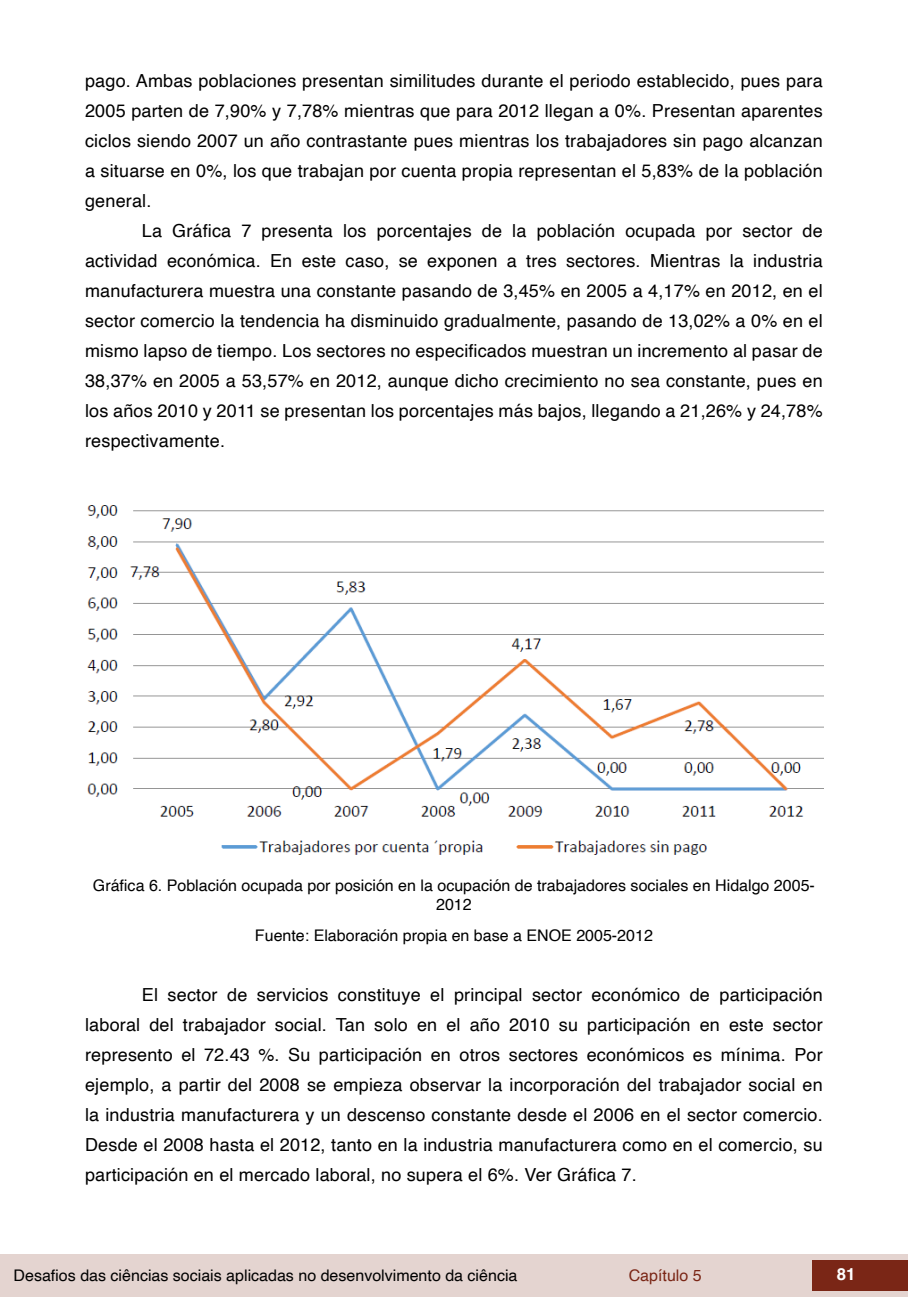
<style>
.page{position:relative;width:908px;height:1304px;background:#fff}
.page>*{position:absolute;margin:0;border:0;box-sizing:border-box;transform-origin:0 0}
.t1{font:18px/30px "Helvetica";letter-spacing:.01em;color:#000;text-align:justify}
.t2{font:700 16.8px "Helvetica";color:#fff}
.t3{font:16px/19.2px "Helvetica";color:#000;text-align:center}
.t4{font:16px "Helvetica";color:#7a2616}
</style>
<div class="page">
<div style="left:0;top:1254px;width:906px;height:43px;background:#e4d4d0"></div>
<div style="left:812px;top:1261px;width:95px;height:30px;background:#7a2616"></div>
<img style="left:87px;top:505px;width:736px;height:350px">
<p class="t1" style="left:85px;top:66px;width:738px">pago. Ambas poblaciones presentan similitudes durante el periodo establecido, pues para 2005 parten de 7,90% y 7,78% mientras que para 2012 llegan a 0%. Presentan aparentes ciclos siendo 2007 un año contrastante pues mientras los trabajadores sin pago alcanzan a situarse en 0%, los que trabajan por cuenta propia representan el 5,83% de la población general.</p>
<p class="t1" style="left:85px;top:216px;width:738px;text-indent:57px">La Gráfica 7 presenta los porcentajes de la población ocupada por sector de actividad económica. En este caso, se exponen a tres sectores. Mientras la industria manufacturera muestra una constante pasando de 3,45% en 2005 a 4,17% en 2012, en el sector comercio la tendencia ha disminuido gradualmente, pasando de 13,02% a 0% en el mismo lapso de tiempo. Los sectores no especificados muestran un incremento al pasar de 38,37% en 2005 a 53,57% en 2012, aunque dicho crecimiento no sea constante, pues en los años 2010 y 2011 se presentan los porcentajes más bajos, llegando a 21,26% y 24,78% respectivamente.</p>
<p class="t3" style="left:93px;top:876px;width:723px">Gráfica 6. Población ocupada por posición en la ocupación de trabajadores sociales en Hidalgo 2005-<br>2012</p>
<p class="t3" style="left:255px;top:926px;width:399px">Fuente: Elaboración propia en base a ENOE 2005-2012</p>
<p class="t1" style="left:85px;top:980px;width:738px;text-indent:57px">El sector de servicios constituye el principal sector económico de participación laboral del trabajador social. Tan solo en el año 2010 su participación en este sector represento el 72.43 %. Su participación en otros sectores económicos es mínima. Por ejemplo, a partir del 2008 se empieza observar la incorporación del trabajador social en la industria manufacturera y un descenso constante desde el 2006 en el sector comercio.<br>Desde el 2008 hasta el 2012, tanto en la industria manufacturera como en el comercio, su participación en el mercado laboral, no supera el 6%. Ver Gráfica 7.</p>
<p class="t3" style="left:14px;top:1266px;width:505px">Desafios das ciências sociais aplicadas no desenvolvimento da ciência</p>
<p class="t4" style="left:628px;top:1263px;width:74px">Capítulo 5</p>
<p class="t2" style="left:836px;top:1264px;width:20px">81</p>
</div>
